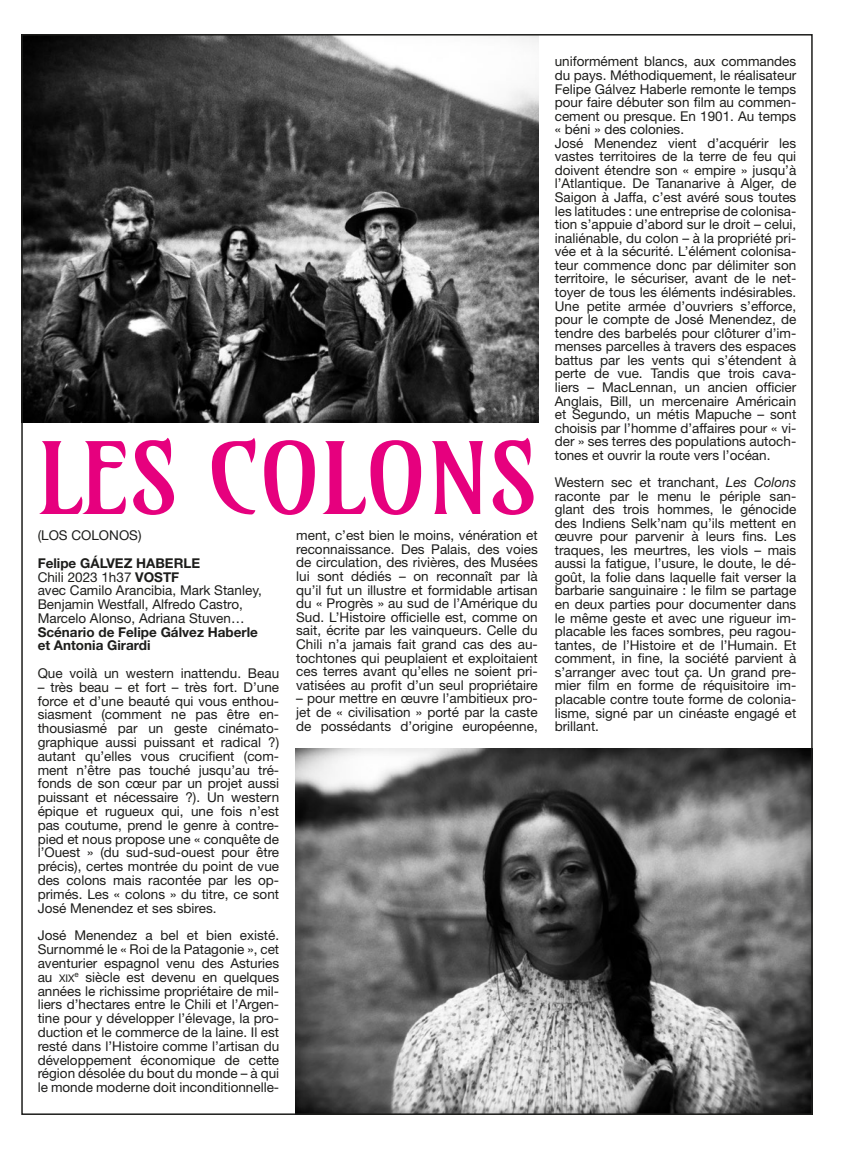
<style>
.page{position:relative;width:851px;height:1149px;background:#fff}
.page>*{position:absolute;margin:0;border:0;box-sizing:border-box;transform-origin:0 0}
.t1{font:97.5px "Amarante";color:#e6007e}
.t2{font:13.5px/13.5px "Helvetica Neue LT Std";color:#1d1d1b;text-align:justify}
.t3{font:700 13.5px/13.8px "Helvetica Neue LT Std";color:#1d1d1b}
.s1{font-weight:700}
.s2{font-size:10.5px}
.s3{font-style:italic}
</style>
<div class="page">
<img style="left:24px;top:37px;width:514px;height:385px">
<img style="left:296px;top:748px;width:513px;height:363px">
<h1 class="t1" style="left:38px;top:417px;width:500px">LES COLONS</h1>
<p class="t2" style="left:38px;top:528px;width:105px">(LOS COLONOS)</p>
<p class="t2" style="left:38px;top:555px;width:226px;text-align:left"><span class="s1">Felipe GÁLVEZ HABERLE<br></span>Chili 2023 1h37 <span class="s1">VOSTF<br></span>avec Camilo Arancibia, Mark Stanley,<br>Benjamin Westfall, Alfredo Castro,<br>Marcelo Alonso, Adriana Stuven…</p>
<p class="t3" style="left:38px;top:624px;width:222px">Scénario de Felipe Gálvez Haberle et Antonia Girardi</p>
<p class="t2" style="left:38px;top:666px;width:243px">Que voilà un western inattendu. Beau</p>
<p class="t2" style="left:38px;top:679px;width:243px">– très beau – et fort – très fort. D’une force et d’une beauté qui vous enthou&shy;siasment (comment ne pas être en&shy;thousiasmé par un geste cinémato&shy;graphique aussi puissant et radical ?) autant qu’elles vous crucifient (com&shy;ment n’être pas touché jusqu’au tré&shy;fonds de son cœur par un projet aussi puissant et nécessaire ?). Un western épique et rugueux qui, une fois n’est pas coutume, prend le genre à contre&shy;pied et nous propose une « conquête de l’Ouest » (du sud-sud-ouest pour être précis), certes montrée du point de vue des colons mais racontée par les op&shy;primés. Les « colons » du titre, ce sont José Menendez et ses sbires.</p>
<p class="t2" style="left:38px;top:928px;width:243px">José Menendez a bel et bien existé.<br>Surnommé le « Roi de la Patagonie », cet aventurier espagnol venu des Asturies au <span class="s2">xix</span><sup>e</sup> siècle est devenu en quelques années le richissime propriétaire de mil&shy;liers d’hectares entre le Chili et l’Argen&shy;tine pour y développer l’élevage, la pro&shy;duction et le commerce de la laine. Il est resté dans l’Histoire comme l’artisan du développement économique de cette région désolée du bout du monde – à qui le monde moderne doit inconditionnelle-</p>
<p class="t2" style="left:296px;top:528px;width:243px">ment, c’est bien le moins, vénération et reconnaissance. Des Palais, des voies de circulation, des rivières, des Musées lui sont dédiés – on reconnaît par là qu’il fut un illustre et formidable artisan du « Progrès » au sud de l’Amérique du Sud. L’Histoire officielle est, comme on sait, écrite par les vainqueurs. Celle du Chili n’a jamais fait grand cas des au&shy;tochtones qui peuplaient et exploitaient ces terres avant qu’elles ne soient pri&shy;vatisées au profit d’un seul propriétaire</p>
<p class="t2" style="left:296px;top:691px;width:243px">– pour mettre en œuvre l’ambitieux pro&shy;jet de « civilisation » porté par la caste de possédants d’origine européenne,</p>
<p class="t2" style="left:554px;top:55px;width:243px;text-align:left">uniformément blancs, aux commandes du pays. Méthodiquement, le réalisateur Felipe Gálvez Haberle remonte le temps pour faire débuter son film au commen&shy;cement ou presque. En 1901. Au temps « béni » des colonies.<br>José Menendez vient d’acquérir les vastes territoires de la terre de feu qui doivent étendre son « empire » jusqu’à l’Atlantique. De Tananarive à Alger, de Saigon à Jaffa, c’est avéré sous toutes les latitudes : une entreprise de colonisa&shy;tion s’appuie d’abord sur le droit – celui, inaliénable, du colon – à la propriété pri&shy;vée et à la sécurité. L’élément colonisa&shy;teur commence donc par délimiter son territoire, le sécuriser, avant de le net&shy;toyer de tous les éléments indésirables.<br>Une petite armée d’ouvriers s’efforce, pour le compte de José Menendez, de tendre des barbelés pour clôturer d’im&shy;menses parcelles à travers des espaces battus par les vents qui s’étendent à perte de vue. Tandis que trois cava&shy;liers – MacLennan, un ancien officier Anglais, Bill, un mercenaire Américain et Segundo, un métis Mapuche – sont choisis par l’homme d’affaires pour « vi&shy;der » ses terres des populations autoch&shy;tones et ouvrir la route vers l’océan.</p>
<p class="t2" style="left:554px;top:475px;width:243px">Western sec et tranchant, <span class="s3">Les Colons </span>raconte par le menu le périple san&shy;glant des trois hommes, le génocide des Indiens Selk’nam qu’ils mettent en œuvre pour parvenir à leurs fins. Les traques, les meurtres, les viols – mais aussi la fatigue, l’usure, le doute, le dé&shy;goût, la folie dans laquelle fait verser la barbarie sanguinaire : le film se partage en deux parties pour documenter dans le même geste et avec une rigueur im&shy;placable les faces sombres, peu ragou&shy;tantes, de l’Histoire et de l’Humain. Et comment, in fine, la société parvient à s’arranger avec tout ça. Un grand pre&shy;mier film en forme de réquisitoire im&shy;placable contre toute forme de colonia&shy;lisme, signé par un cinéaste engagé et brillant.</p>
</div>
